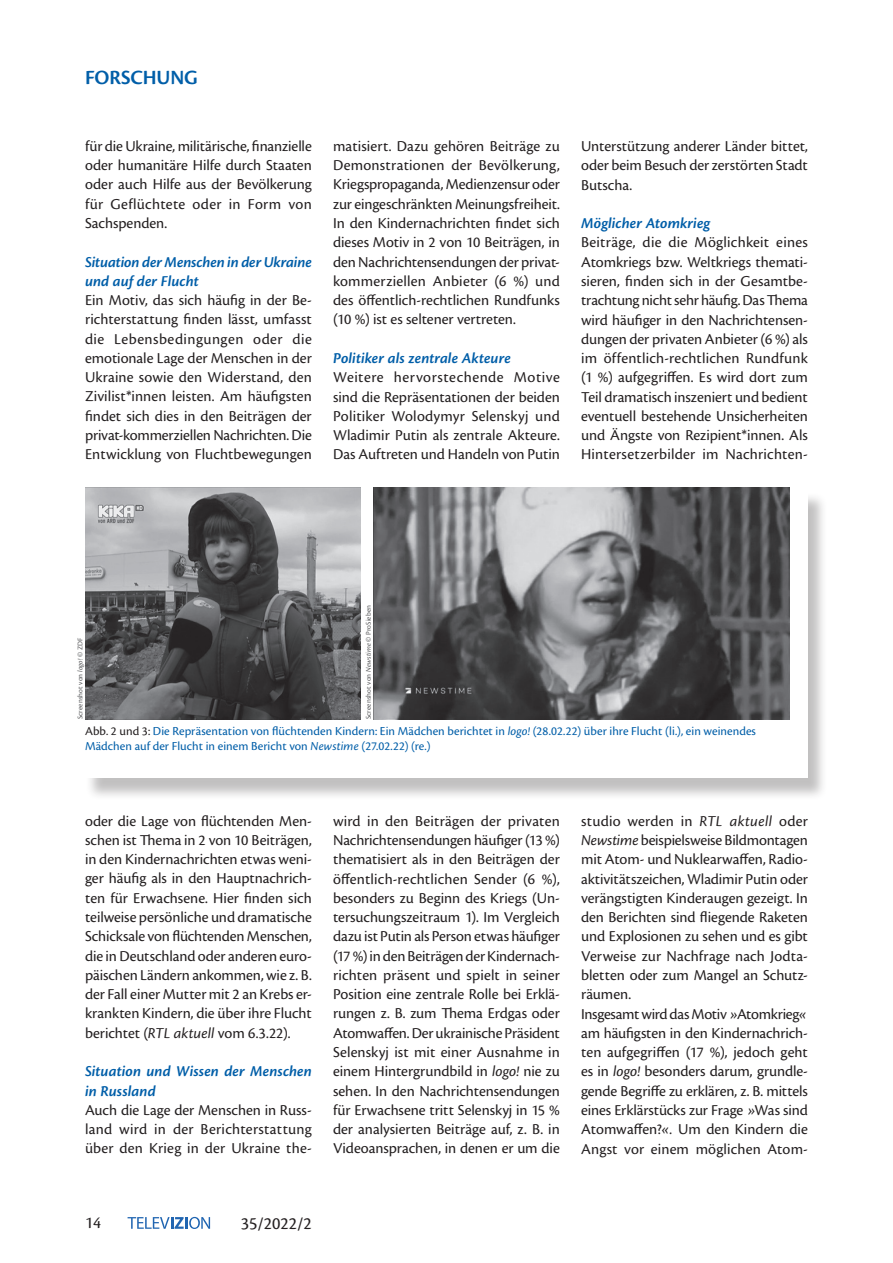
<style>
.page{position:relative;width:893px;height:1263px;background:#fff}
.page>*{position:absolute;margin:0;border:0;box-sizing:border-box;transform-origin:0 0}
.t1{font:600 21px "Cronos Pro";letter-spacing:-.005em;color:#005ea8}
.t2{font:18px "Cronos Pro";color:#231f20}
.t3{font:17.25px "Cronos Pro";color:#231f20}
.t4{font:15.75px/19.4px "Cronos Pro";color:#231f20;text-align:justify}
.t5{font:italic 600 15.75px/19.4px "Cronos Pro";color:#005ea8}
.t6{font:12.75px/15.3px "Cronos Pro";letter-spacing:.005em;color:#005ea8}
.t7{font:7.5px "Cronos Pro";letter-spacing:.015em;color:#57585a}
.s1{font-style:italic}
.s2{color:#231f20}
</style>
<div class="page">
<svg style="left:128px;top:1217px;width:82px;height:12px"></svg>
<div style="left:85px;top:492px;width:742px;height:309px;background:#231f20;opacity:.28"></div>
<div style="left:85px;top:488px;width:723px;height:290px;background:#fff"></div>
<img style="left:85px;top:488px;width:276px;height:231px">
<img style="left:373px;top:488px;width:416px;height:231px">
<h1 class="t1" style="left:85px;top:65px;width:114px">FORSCHUNG</h1>
<p class="t4" style="left:85px;top:136px;width:228px">für die Ukraine, militärische, finanzielle oder humanitäre Hilfe durch Staaten oder auch Hilfe aus der Bevölkerung für Geflüchtete oder in Form von Sachspenden.</p>
<p class="t5" style="left:85px;top:252px;width:228px">Situation der Menschen in der Ukraine und auf der Flucht</p>
<p class="t4" style="left:85px;top:291px;width:228px">Ein Motiv, das sich häufig in der Be&shy;richterstattung finden lässt, umfasst die Lebensbedingungen oder die emotionale Lage der Menschen in der Ukraine sowie den Widerstand, den Zivilist*innen leisten. Am häufigsten findet sich dies in den Beiträgen der privat-kommerziellen Nachrichten. Die Entwicklung von Fluchtbewegungen</p>
<p class="t4" style="left:333px;top:136px;width:228px">matisiert. Dazu gehören Beiträge zu Demonstrationen der Bevölkerung, Kriegspropaganda, Medienzensur oder zur eingeschränkten Meinungsfreiheit.<br>In den Kindernachrichten findet sich dieses Motiv in 2 von 10 Beiträgen, in den Nachrichtensendungen der privat&shy;kommerziellen Anbieter (6 %) und des öffentlich-rechtlichen Rundfunks (10 %) ist es seltener vertreten.</p>
<p class="t5" style="left:333px;top:349px;width:179px">Politiker als zentrale Akteure</p>
<p class="t4" style="left:333px;top:368px;width:228px">Weitere hervorstechende Motive sind die Repräsentationen der beiden Politiker Wolodymyr Selenskyj und Wladimir Putin als zentrale Akteure.<br>Das Auftreten und Handeln von Putin</p>
<p class="t4" style="left:581px;top:136px;width:228px">Unterstützung anderer Länder bittet, oder beim Besuch der zerstörten Stadt Butscha.</p>
<p class="t5" style="left:581px;top:214px;width:131px">Möglicher Atomkrieg</p>
<p class="t4" style="left:581px;top:233px;width:228px">Beiträge, die die Möglichkeit eines Atomkriegs bzw. Weltkriegs themati&shy;sieren, finden sich in der Gesamtbe&shy;trachtung nicht sehr häufig. Das Thema wird häufiger in den Nachrichtensen&shy;dungen der privaten Anbieter (6 %) als im öffentlich-rechtlichen Rundfunk (1 %) aufgegriffen. Es wird dort zum Teil dramatisch inszeniert und bedient eventuell bestehende Unsicherheiten und Ängste von Rezipient*innen. Als Hintersetzerbilder im Nachrichten-</p>
<p class="t7" style="left:76px;top:719px;width:83px;rotate:-90deg">Screenshot von <span class="s1">logo!</span> © ZDF</p>
<p class="t7" style="left:364px;top:719px;width:116px;rotate:-90deg">Screenshot von <span class="s1">Newstime</span> © ProSieben</p>
<p class="t6" style="left:85px;top:723px;width:672px"><span class="s2">Abb. 2 und 3:</span> Die Repräsentation von flüchtenden Kindern: Ein Mädchen berichtet in <span class="s1">logo!</span> (28.02.22) über ihre Flucht (li.), ein weinendes<br>Mädchen auf der Flucht in einem Bericht von <span class="s1">Newstime</span> (27.02.22) (re.)</p>
<p class="t4" style="left:85px;top:811px;width:228px">oder die Lage von flüchtenden Men&shy;schen ist Thema in 2 von 10 Beiträgen, in den Kindernachrichten etwas weni&shy;ger häufig als in den Hauptnachrich&shy;ten für Erwachsene. Hier finden sich teilweise persönliche und dramatische Schicksale von flüchtenden Menschen, die in Deutschland oder anderen euro&shy;päischen Ländern ankommen, wie z. B. der Fall einer Mutter mit 2 an Krebs er&shy;krankten Kindern, die über ihre Flucht berichtet (<span class="s1">RTL aktuell</span> vom 6.3.22).</p>
<p class="t5" style="left:85px;top:1062px;width:228px">Situation und Wissen der Menschen in Russland</p>
<p class="t4" style="left:85px;top:1100px;width:228px">Auch die Lage der Menschen in Russ&shy;land wird in der Berichterstattung über den Krieg in der Ukraine the-</p>
<p class="t4" style="left:333px;top:811px;width:228px">wird in den Beiträgen der privaten Nachrichtensendungen häufiger (13 %) thematisiert als in den Beiträgen der öffentlich-rechtlichen Sender (6 %), besonders zu Beginn des Kriegs (Un&shy;tersuchungszeitraum 1). Im Vergleich dazu ist Putin als Person etwas häufiger (17%) in den Beiträgen der Kindernach&shy;richten präsent und spielt in seiner Position eine zentrale Rolle bei Erklä&shy;rungen z. B. zum Thema Erdgas oder Atomwaffen. Der ukrainische Präsident Selenskyj ist mit einer Ausnahme in einem Hintergrundbild in <span class="s1">logo!</span> nie zu sehen. In den Nachrichtensendungen für Erwachsene tritt Selenskyj in 15 % der analysierten Beiträge auf, z. B. in Videoansprachen, in denen er um die</p>
<p class="t4" style="left:581px;top:811px;width:228px;text-align:left">studio werden in <span class="s1">RTL aktuell</span> oder <span class="s1">Newstime</span> beispielsweise Bildmontagen mit Atom- und Nuklearwaffen, Radio&shy;aktivitätszeichen, Wladimir Putin oder verängstigten Kinderaugen gezeigt. In den Berichten sind fliegende Raketen und Explosionen zu sehen und es gibt Verweise zur Nachfrage nach Jodta&shy;bletten oder zum Mangel an Schutz&shy;räumen.<br>Insgesamt wird das Motiv <span class="s1">»</span>Atomkrieg<span class="s1">« </span>am häufigsten in den Kindernachrich&shy;ten aufgegriffen (17 %), jedoch geht es in <span class="s1">logo!</span> besonders darum, grundle&shy;gende Begriffe zu erklären, z. B. mittels eines Erklärstücks zur Frage <span class="s1">»</span>Was sind Atomwaffen?<span class="s1">«.</span> Um den Kindern die Angst vor einem möglichen Atom-</p>
<p class="t3" style="left:85px;top:1213px;width:17px">14</p>
<p class="t2" style="left:241px;top:1213px;width:73px">35/2022/2</p>
</div>
